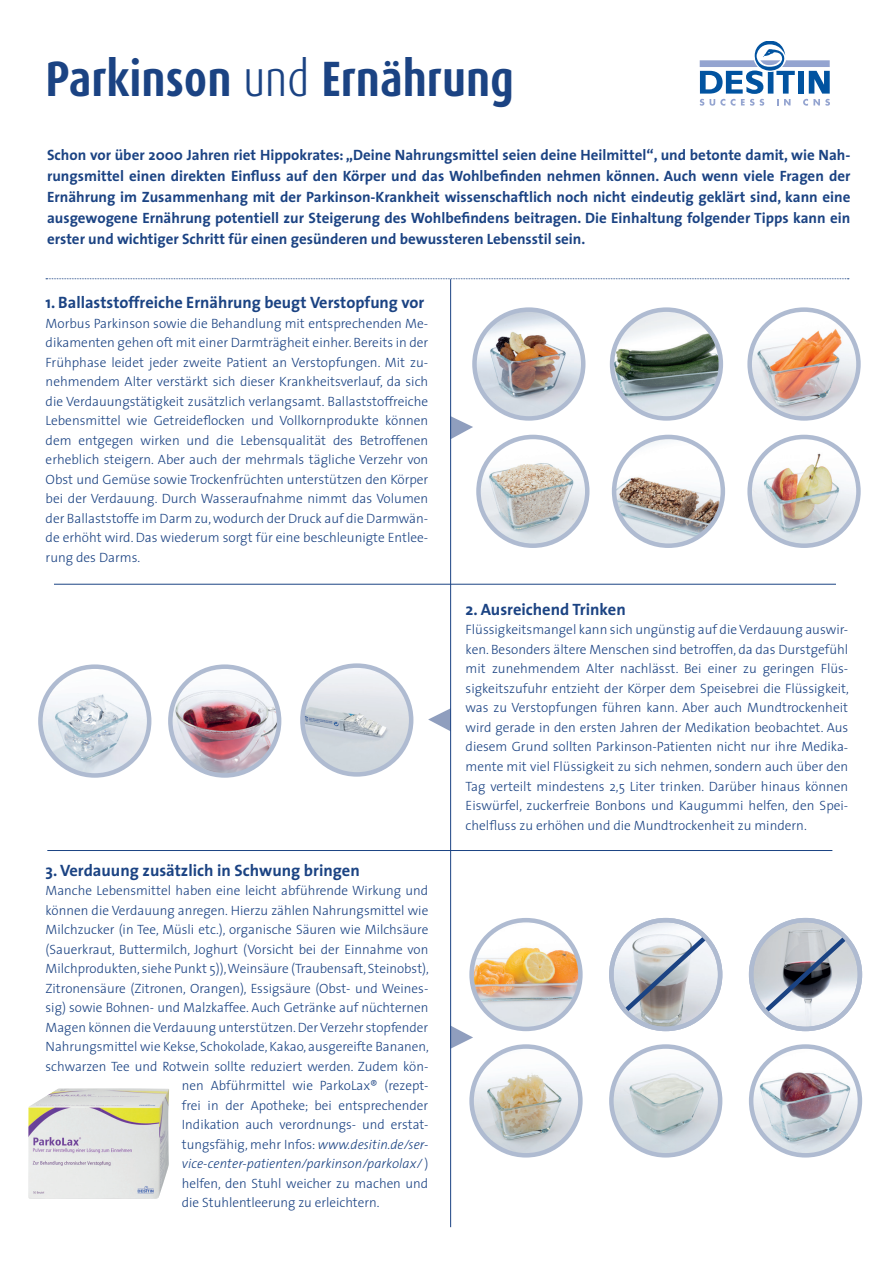
<style>
.page{position:relative;width:893px;height:1263px;background:#fff}
.page>*{position:absolute;margin:0;border:0;box-sizing:border-box;transform-origin:0 0}
.t1{font:700 49.65px "Dax Condensed";color:#1b4383}
.t2{font:700 16.5px "The Sans";color:#1b4383}
.t3{font:700 15px/21px "The Sans";color:#1b4383;text-align:justify}
.t4{font:300 13.5px/19.5px "The Sans";color:#1b4383;text-align:justify}
.t5{font:italic 300 13.5px "The Sans";letter-spacing:.005em;color:#1b4383}
.s1{font-weight:300}
.s2{font-style:italic}
.s3{font-style:normal}
</style>
<div class="page">
<svg style="left:451px;top:1025px;width:22px;height:24px"></svg>
<svg style="left:428px;top:708px;width:22px;height:23px"></svg>
<svg style="left:451px;top:416px;width:22px;height:23px"></svg>
<img style="left:614px;top:437px;width:109px;height:109px;border-radius:54px">
<div style="left:612px;top:435px;width:113px;height:113px;border:4px solid #afbbd1;border-radius:50%"></div>
<img style="left:478px;top:437px;width:109px;height:109px;border-radius:54px">
<div style="left:476px;top:435px;width:113px;height:113px;border:4px solid #afbbd1;border-radius:50%"></div>
<img style="left:750px;top:437px;width:108px;height:109px;border-radius:54px">
<div style="left:747px;top:435px;width:114px;height:113px;border:4px solid #afbbd1;border-radius:50%"></div>
<img style="left:474px;top:310px;width:109px;height:108px;border-radius:54px">
<div style="left:472px;top:307px;width:113px;height:114px;border:4px solid #afbbd1;border-radius:50%"></div>
<img style="left:612px;top:310px;width:109px;height:108px;border-radius:54px">
<div style="left:610px;top:307px;width:113px;height:114px;border:4px solid #afbbd1;border-radius:50%"></div>
<img style="left:750px;top:310px;width:108px;height:108px;border-radius:54px">
<div style="left:747px;top:307px;width:114px;height:114px;border:4px solid #afbbd1;border-radius:50%"></div>
<img style="left:42px;top:669px;width:107px;height:106px">
<div style="left:38px;top:664px;width:113px;height:114px;border:4px solid #afbbd1;border-radius:50%"></div>
<img style="left:170px;top:667px;width:109px;height:108px;border-radius:54px">
<div style="left:168px;top:664px;width:113px;height:114px;border:4px solid #afbbd1;border-radius:50%"></div>
<img style="left:302px;top:666px;width:109px;height:108px;border-radius:54px">
<div style="left:300px;top:663px;width:113px;height:114px;border:4px solid #afbbd1;border-radius:50%"></div>
<img style="left:472px;top:1046px;width:108px;height:109px;border-radius:54px">
<div style="left:469px;top:1044px;width:114px;height:113px;border:4px solid #afbbd1;border-radius:50%"></div>
<img style="left:472px;top:920px;width:108px;height:109px;border-radius:54px">
<div style="left:469px;top:918px;width:114px;height:113px;border:4px solid #afbbd1;border-radius:50%"></div>
<img style="left:611px;top:1046px;width:109px;height:109px;border-radius:54px">
<div style="left:609px;top:1044px;width:113px;height:113px;border:4px solid #afbbd1;border-radius:50%"></div>
<img style="left:751px;top:1046px;width:109px;height:109px;border-radius:54px">
<div style="left:749px;top:1044px;width:113px;height:113px;border:4px solid #afbbd1;border-radius:50%"></div>
<img style="left:28px;top:1088px;width:141px;height:111px">
<svg style="left:700px;top:41px;width:130px;height:65px"></svg>
<hr style="left:54px;top:584px;width:782px;height:1px;background:#1b4383">
<svg style="left:46px;top:278px;width:803px;height:1px"></svg>
<hr style="left:47px;top:850px;width:785px;height:1px;background:#1b4383">
<img style="left:611px;top:920px;width:109px;height:109px;border-radius:54px">
<svg style="left:618px;top:932px;width:93px;height:86px"></svg>
<div style="left:609px;top:918px;width:113px;height:113px;border:4px solid #afbbd1;border-radius:50%"></div>
<img style="left:751px;top:920px;width:109px;height:109px;border-radius:54px">
<svg style="left:759px;top:931px;width:93px;height:87px"></svg>
<div style="left:749px;top:918px;width:113px;height:113px;border:4px solid #afbbd1;border-radius:50%"></div>
<hr style="left:450px;top:279px;width:1px;height:948px;background:#1b4383">
<h1 class="t1" style="left:46px;top:52px;width:470px">Parkinson <span class="s1">und</span> Ernährung</h1>
<p class="t3" style="left:47px;top:144px;width:805px">Schon vor über 2000 Jahren riet Hippokrates: „Deine Nahrungsmittel seien deine Heilmittel“, und betonte damit, wie Nah&shy;rungsmittel einen direkten Einfluss auf den Körper und das Wohlbefinden nehmen können. Auch wenn viele Fragen der Ernährung im Zusammenhang mit der Parkinson-Krankheit wissenschaftlich noch nicht eindeutig geklärt sind, kann eine ausgewogene Ernährung potentiell zur Steigerung des Wohlbefindens beitragen. Die Einhaltung folgender Tipps kann ein erster und wichtiger Schritt für einen gesünderen und bewussteren Lebensstil sein.</p>
<p class="t2" style="left:46px;top:289px;width:380px">1. Ballaststoffreiche Ernährung beugt Verstopfung vor</p>
<p class="t4" style="left:46px;top:313px;width:384px">Morbus Parkinson sowie die Behandlung mit entsprechenden Me&shy;dikamenten gehen oft mit einer Darmträgheit einher. Bereits in der Frühphase leidet jeder zweite Patient an Verstopfungen. Mit zu&shy;nehmendem Alter verstärkt sich dieser Krankheitsverlauf, da sich die Verdauungstätigkeit zusätzlich verlangsamt. Ballaststoffreiche Lebensmittel wie Getreideflocken und Vollkornprodukte können dem entgegen wirken und die Lebensqualität des Betroffenen erheblich steigern. Aber auch der mehrmals tägliche Verzehr von Obst und Gemüse sowie Trockenfrüchten unterstützen den Körper bei der Verdauung. Durch Wasseraufnahme nimmt das Volumen der Ballaststoffe im Darm zu, wodurch der Druck auf die Darmwän&shy;de erhöht wird. Das wiederum sorgt für eine beschleunigte Entlee&shy;rung des Darms.</p>
<p class="t2" style="left:46px;top:856px;width:316px">3. Verdauung zusätzlich in Schwung bringen</p>
<p class="t4" style="left:46px;top:880px;width:384px">Manche Lebensmittel haben eine leicht abführende Wirkung und</p>
<p class="t4" style="left:46px;top:900px;width:384px">können die Verdauung anregen. Hierzu zählen Nahrungsmittel wie</p>
<p class="t4" style="left:46px;top:919px;width:384px">Milchzucker (in Tee, Müsli etc.), organische Säuren wie Milchsäure</p>
<p class="t4" style="left:46px;top:939px;width:384px">(Sauerkraut, Buttermilch, Joghurt (Vorsicht bei der Einnahme von</p>
<p class="t4" style="left:46px;top:958px;width:385px">Milchprodukten, siehe Punkt 5)), Weinsäure (Traubensaft, Steinobst),</p>
<p class="t4" style="left:46px;top:978px;width:384px">Zitronensäure (Zitronen, Orangen), Essigsäure (Obst- und Weines-</p>
<p class="t4" style="left:46px;top:997px;width:384px">sig) sowie Bohnen- und Malzkaffee. Auch Getränke auf nüchternen</p>
<p class="t4" style="left:46px;top:1017px;width:384px">Magen können die Verdauung unterstützen. Der Verzehr stopfender</p>
<p class="t4" style="left:46px;top:1036px;width:385px">Nahrungsmittel wie Kekse, Schokolade, Kakao, ausgereifte Bananen,</p>
<p class="t4" style="left:46px;top:1056px;width:384px">schwarzen Tee und Rotwein sollte reduziert werden. Zudem kön-</p>
<p class="t4" style="left:182px;top:1075px;width:248px">nen Abführmittel wie ParkoLax® (rezept-</p>
<p class="t4" style="left:182px;top:1095px;width:248px">frei in der Apotheke; bei entsprechender</p>
<p class="t4" style="left:182px;top:1114px;width:248px">Indikation auch verordnungs- und erstat-</p>
<p class="t4" style="left:182px;top:1134px;width:248px">tungsfähig, mehr Infos: <span class="s2">www.desitin.de/ser-</span></p>
<p class="t5" style="left:182px;top:1153px;width:248px">vice-center-patienten/parkinson/parkolax/ <span class="s3">)</span></p>
<p class="t4" style="left:182px;top:1173px;width:248px">helfen, den Stuhl weicher zu machen und</p>
<p class="t4" style="left:182px;top:1192px;width:199px">die Stuhlentleerung zu erleichtern.</p>
<p class="t2" style="left:466px;top:595px;width:162px">2. Ausreichend Trinken</p>
<p class="t4" style="left:466px;top:620px;width:385px">Flüssigkeitsmangel kann sich ungünstig auf die Verdauung auswir&shy;ken. Besonders ältere Menschen sind betroffen, da das Durstgefühl mit zunehmendem Alter nachlässt. Bei einer zu geringen Flüs&shy;sigkeitszufuhr entzieht der Körper dem Speisebrei die Flüssigkeit, was zu Verstopfungen führen kann. Aber auch Mundtrockenheit wird gerade in den ersten Jahren der Medikation beobachtet. Aus diesem Grund sollten Parkinson-Patienten nicht nur ihre Medika&shy;mente mit viel Flüssigkeit zu sich nehmen, sondern auch über den Tag verteilt mindestens 2,5 Liter trinken. Darüber hinaus können Eiswürfel, zuckerfreie Bonbons und Kaugummi helfen, den Spei&shy;chelfluss zu erhöhen und die Mundtrockenheit zu mindern.</p>
</div>
